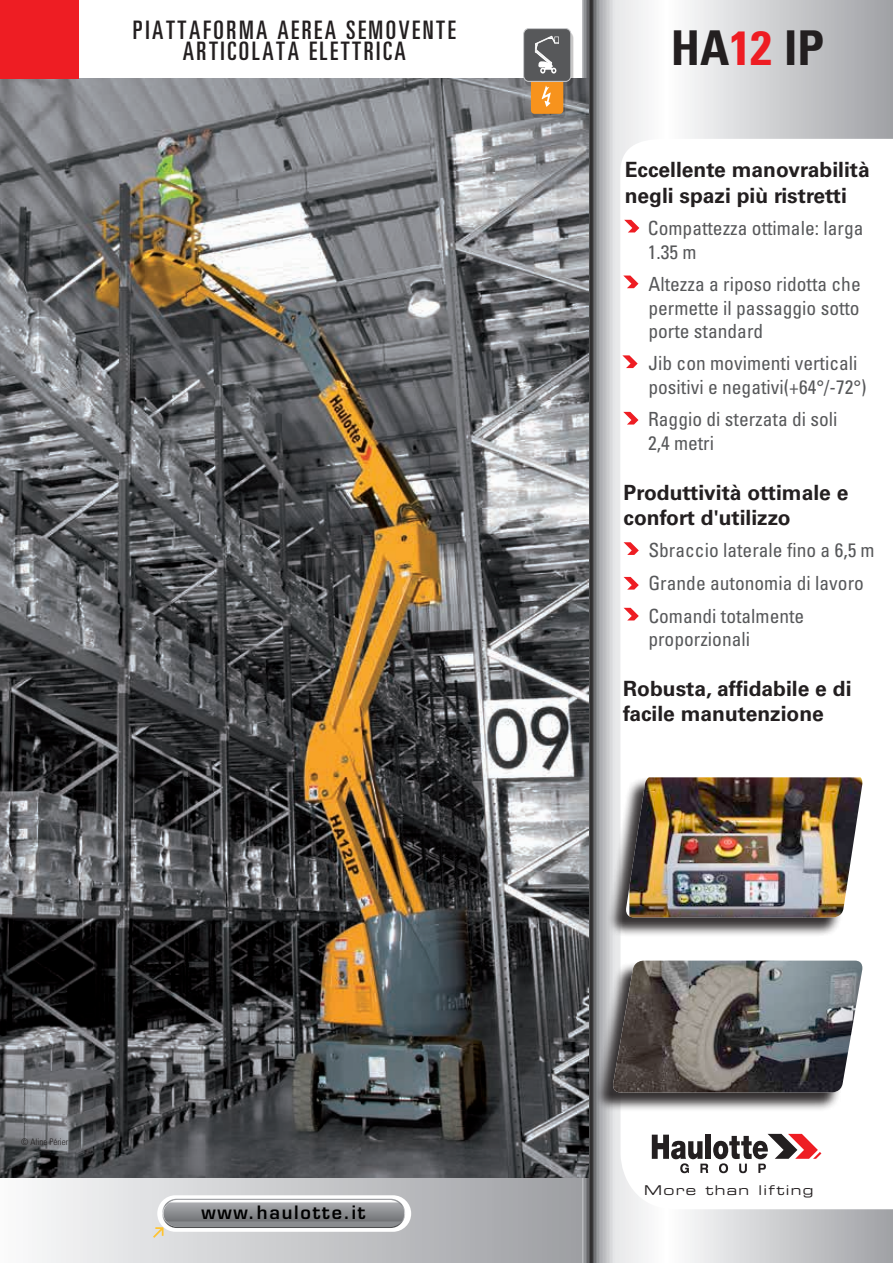
<style>
.page{position:relative;width:893px;height:1263px;background:#fff}
.page>*{position:absolute;margin:0;border:0;box-sizing:border-box;transform-origin:0 0}
.t1{font:700 condensed 48px "Univers";color:#231f20}
.t2{font:ultra-condensed 25.5px/21px "Univers";letter-spacing:.1em;color:#231f20;text-align:center}
.t3{font:700 21px/25.2px "Univers";color:#231f20}
.t4{font:condensed 19.5px/23.4px "Univers";color:#57585a}
.t5{font:600 18px "Eurostile";letter-spacing:.1em;color:#000}
.t6{font:13.5px "Eurostile Extended Two";letter-spacing:.1em;color:#231f20}
.t7{font:300 condensed 9px "Univers";color:#231f20}
.s1{color:#ee1d23}
</style>
<div class="page">
<div style="left:0;top:1177px;width:589px;height:86px;background:linear-gradient(to right,#f9fafa,#9c9da1)"></div>
<div style="left:157px;top:1195px;width:254px;height:37px;background:linear-gradient(to right,#fefefe,#fff);border-radius:18px"></div>
<div style="left:162px;top:1199px;width:243px;height:29px;background:#a1a2a6;border-radius:15px"></div>
<svg style="left:153px;top:1200px;width:251px;height:38px"></svg>
<svg style="left:582px;top:0;width:311px;height:1263px"></svg>
<img style="left:0;top:79px;width:588px;height:1099px">
<div style="left:594px;top:962px;width:267px;height:150px;background:#231f20;opacity:.91"></div>
<img style="left:612px;top:960px;width:252px;height:132px">
<div style="left:607px;top:777px;width:254px;height:160px;background:#231f20;opacity:.91"></div>
<svg style="left:625px;top:775px;width:239px;height:142px"></svg>
<img style="left:629px;top:777px;width:234px;height:140px">
<div style="left:525px;top:32px;width:49px;height:86px;background:#231f20;opacity:.25"></div>
<div style="left:531px;top:78px;width:32px;height:36px;background:#f7931d;border-radius:4px"></div>
<div style="left:524px;top:29px;width:47px;height:52px;background:#57585a;border-radius:5px"></div>
<div style="left:523px;top:28px;width:48px;height:54px;border:1px solid #c7c8ca;border-radius:5px"></div>
<svg style="left:535px;top:36px;width:24px;height:38px"></svg>
<svg style="left:542px;top:85px;width:9px;height:22px"></svg>
<svg style="left:624px;top:220px;width:15px;height:12px"></svg>
<svg style="left:623px;top:276px;width:15px;height:12px"></svg>
<svg style="left:622px;top:355px;width:16px;height:13px"></svg>
<svg style="left:624px;top:542px;width:15px;height:13px"></svg>
<svg style="left:624px;top:608px;width:15px;height:12px"></svg>
<svg style="left:623px;top:412px;width:15px;height:13px"></svg>
<svg style="left:624px;top:577px;width:15px;height:13px"></svg>
<div style="left:0;top:0;width:79px;height:79px;background:#ee1d23"></div>
<h2 class="t2" style="left:133px;top:19px;width:324px">PIATTAFORMA AEREA SEMOVENTE<br>ARTICOLATA ELETTRICA</h2>
<h1 class="t1" style="left:671px;top:19px;width:155px">HA<span class="s1">12</span> IP</h1>
<p class="t3" style="left:625px;top:158px;width:246px">Eccellente manovrabilità negli spazi più ristretti</p>
<p class="t4" style="left:648px;top:216px;width:217px">Compattezza ottimale: larga<br>1.35 m</p>
<p class="t4" style="left:648px;top:272px;width:214px;text-align:justify">Altezza a riposo ridotta che permette il passaggio sotto porte standard</p>
<p class="t4" style="left:648px;top:352px;width:220px">Jib con movimenti verticali positivi e negativi(+64°/-72°)</p>
<p class="t4" style="left:648px;top:408px;width:191px">Raggio di sterzata di soli<br>2,4 metri</p>
<p class="t3" style="left:624px;top:480px;width:226px">Produttività ottimale e confort d'utilizzo</p>
<p class="t4" style="left:648px;top:538px;width:228px">Sbraccio laterale fino a 6,5 m</p>
<p class="t4" style="left:648px;top:571px;width:217px">Grande autonomia di lavoro</p>
<p class="t4" style="left:648px;top:604px;width:157px">Comandi totalmente proporzionali</p>
<p class="t3" style="left:623px;top:676px;width:230px">Robusta, affidabile e di facile manutenzione</p>
<p class="t7" style="left:21px;top:1136px;width:49px">© Aline Périer</p>
<p class="t5" style="left:201px;top:1201px;width:166px">www.haulotte.it</p>
<p class="t6" style="left:644px;top:1181px;width:171px">More than lifting</p>
</div>
